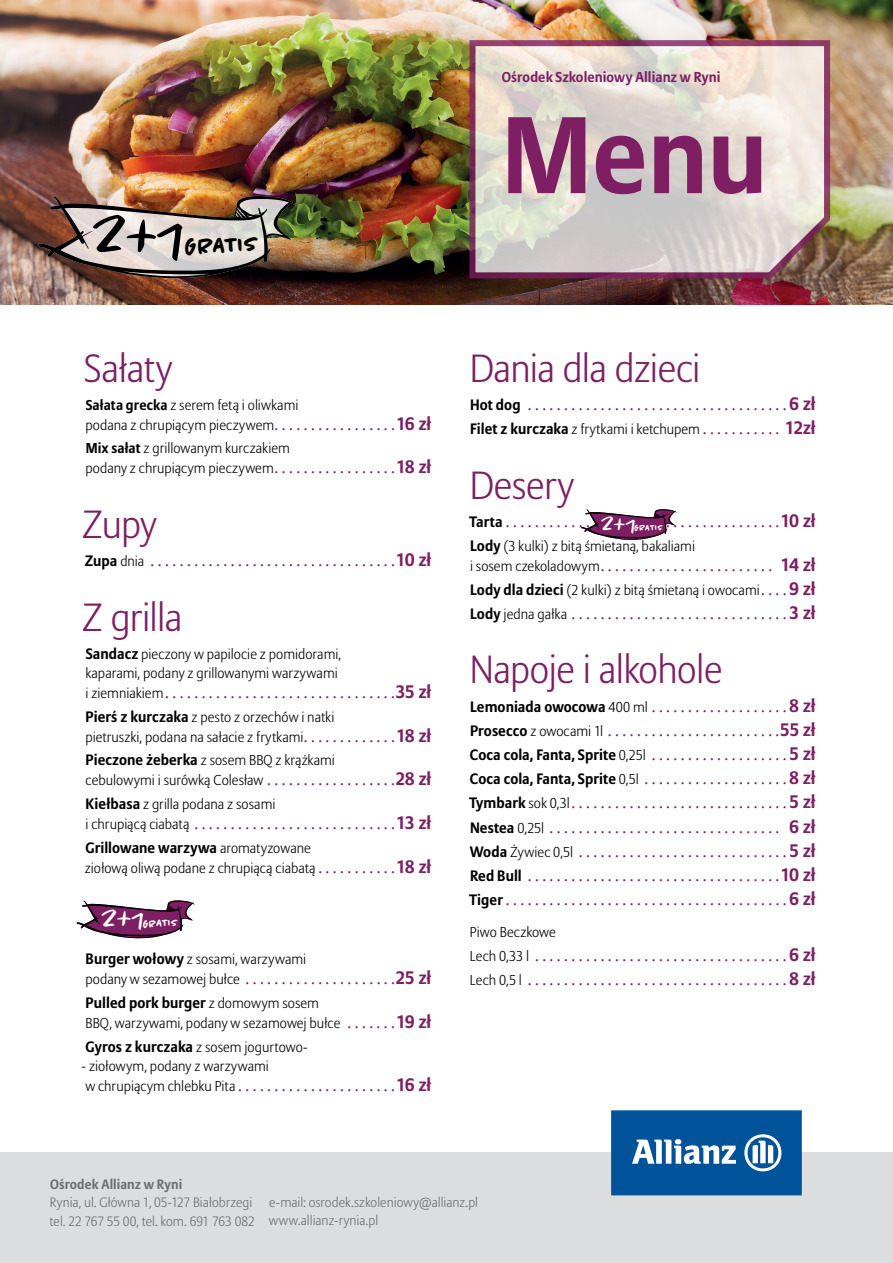
<style>
.page{position:relative;width:893px;height:1263px;background:#fff}
.page>*{position:absolute;margin:0;border:0;box-sizing:border-box;transform-origin:0 0}
.Legal_entity_9_5_13{font:700 108px "Allianz Sans CE";color:#7d1f62}
.tytul{font:300 39px "Allianz Sans";letter-spacing:-.015em;color:#7d1f62}
.t1{font:700 24.75px "Chantal";color:#000;scale:.8 1}
.pozycje{font:300 18px "Allianz Sans";color:#7d1f62}
.pozycje-2{font:700 15px "Allianz Sans";letter-spacing:.005em;color:#000}
.pozycje-3{font:300 14.25px/19.8px "Allianz Sans";letter-spacing:.005em;color:#000}
.Legal_entity_9_5_13-2{font:700 14.25px "Allianz Sans";letter-spacing:.005em;color:#7d1f62}
.t2{font:300 13.5px/18px "Allianz Sans CE";letter-spacing:.005em;color:#6d6e71}
.t3{font:700 11.4px "Chantal";color:#fff;scale:.8 1}
.t4{font:700 9.15px "Chantal";color:#fff;scale:.8 1}
.s1{font-weight:700}
.s2{font-size:18px;color:#7d1f62}
.s3{font-weight:700;font-size:18px;color:#7d1f62}
.s4{font-weight:700;font-size:15px;color:#000}
.s5{font-size:14.25px;color:#000}
.s6{font-weight:700;font-size:15px}
.s7{font-weight:300;font-size:14.25px}
.s8{font-weight:300;font-size:18px;color:#7d1f62}
</style>
<div class="page">
<img style="left:0;top:0;width:893px;height:305px">
<div style="left:0;top:1153px;width:893px;height:110px;background:#dcddde"></div>
<div style="left:611px;top:1110px;width:191px;height:85px;background:#005399;border:2px solid #005399"></div>
<svg style="left:632px;top:1139px;width:104px;height:25px"></svg>
<svg style="left:744px;top:1134px;width:37px;height:37px"></svg>
<svg style="left:466px;top:37px;width:369px;height:243px;background:#d3c6c1"></svg>
<img style="left:38px;top:196px;width:257px;height:83px">
<svg style="left:76px;top:900px;width:119px;height:38px"></svg>
<svg style="left:581px;top:509px;width:96px;height:31px"></svg>
<p class="Legal_entity_9_5_13-2" style="left:502px;top:68px;width:220px">Ośrodek Szkoleniowy Allianz w Ryni</p>
<p class="t1" style="left:185px;top:231px;width:92px;rotate:-2deg">GRATIS</p>
<p class="Legal_entity_9_5_13" style="left:502px;top:86px;width:268px">Menu</p>
<p class="tytul" style="left:84px;top:345px;width:90px">Sałaty</p>
<p class="pozycje-3" style="left:85px;top:395px;width:347px"><span class="s1">Sałata grecka</span> z serem fetą i oliwkami<br>podana z chrupiącym pieczywem <span class="s2">. . . . . . . . . . . . . . . .</span> <span class="s3">16 zł</span></p>
<p class="pozycje-3" style="left:85px;top:439px;width:347px"><span class="s1">Mix sałat</span> z grillowanym kurczakiem<br>podany z chrupiącym pieczywem <span class="s2">. . . . . . . . . . . . . . . .</span> <span class="s3">18 zł</span></p>
<p class="tytul" style="left:82px;top:501px;width:77px">Zupy</p>
<p class="pozycje" style="left:85px;top:549px;width:348px"><span class="s4">Zupa</span> <span class="s5">dnia</span> . . . . . . . . . . . . . . . . . . . . . . . . . . . . . . . . . <span class="s1">10 zł</span></p>
<p class="tytul" style="left:82px;top:593px;width:102px">Z grilla</p>
<p class="pozycje-3" style="left:85px;top:644px;width:257px"><span class="s6">Sandacz</span> pieczony w papilocie z pomidorami, kaparami, podany z grillowanymi warzywami</p>
<p class="pozycje" style="left:86px;top:681px;width:347px"><span class="s5">i ziemniakiem</span> . . . . . . . . . . . . . . . . . . . . . . . . . . . . . . . <span class="s1">35 zł</span></p>
<p class="pozycje-3" style="left:85px;top:707px;width:347px"><span class="s6">Pierś z kurczaka</span> z pesto z orzechów i natki<br>pietruszki, podana na sałacie z frytkami <span class="s2">. . . . . . . . . . . .</span> <span class="s3">18 zł</span></p>
<p class="pozycje-3" style="left:86px;top:751px;width:347px"><span class="s6">Pieczone żeberka</span> z sosem BBQ z krążkami<br>cebulowymi i surówką Colesław <span class="s2">. . . . . . . . . . . . . . . . .</span> <span class="s3">28 zł</span></p>
<p class="pozycje-3" style="left:86px;top:795px;width:191px"><span class="s6">Kiełbasa</span> z grilla podana z sosami</p>
<p class="pozycje" style="left:86px;top:812px;width:347px"><span class="s5">i chrupiącą ciabatą</span> . . . . . . . . . . . . . . . . . . . . . . . . . . . <span class="s1">13 zł</span></p>
<p class="pozycje-2" style="left:85px;top:838px;width:227px">Grillowane warzywa <span class="s7">aromatyzowane</span></p>
<p class="pozycje-3" style="left:85px;top:858px;width:348px">ziołową oliwą podane z chrupiącą ciabatą <span class="s2">. . . . . . . . . .</span> <span class="s3">18 zł</span></p>
<p class="t3" style="left:143px;top:917px;width:44px;rotate:-2deg">GRATIS</p>
<p class="pozycje-3" style="left:85px;top:950px;width:347px"><span class="s6">Burger wołowy</span> z sosami, warzywami<br>podany w sezamowej bułce <span class="s2">. . . . . . . . . . . . . . . . . . . .</span> <span class="s3">25 zł</span></p>
<p class="pozycje-2" style="left:86px;top:993px;width:235px">Pulled pork burger <span class="s7">z domowym sosem</span></p>
<p class="pozycje-3" style="left:85px;top:1013px;width:347px">BBQ, warzywami, podany w sezamowej bułce <span class="s2">. . . . . .</span> <span class="s3">19 zł</span></p>
<p class="pozycje-3" style="left:85px;top:1037px;width:224px"><span class="s6">Gyros z kurczaka</span> z sosem jogurtowo-</p>
<p class="pozycje-3" style="left:82px;top:1057px;width:351px">- ziołowym, podany z warzywami<br>w chrupiącym chlebku Pita <span class="s2">. . . . . . . . . . . . . . . . . . . . .</span> <span class="s3">16 zł</span></p>
<p class="tytul" style="left:470px;top:345px;width:232px">Dania dla dzieci</p>
<p class="pozycje" style="left:470px;top:393px;width:347px"><span class="s4">Hot dog</span> . . . . . . . . . . . . . . . . . . . . . . . . . . . . . . . . . . . <span class="s1">6 zł</span></p>
<p class="pozycje-3" style="left:470px;top:420px;width:347px"><span class="s6">Filet z kurczaka</span> z frytkami i ketchupem <span class="s2">. . . . . . . . . . .</span> <span class="s3">12zł</span></p>
<p class="tytul" style="left:470px;top:462px;width:106px">Desery</p>
<p class="pozycje" style="left:469px;top:510px;width:348px"><span class="s4">Tarta</span> . . . . . . . . . . . . . . . . . . . . . . . . . . . . . . . . . . . . . <span class="s1">10 zł</span></p>
<p class="pozycje-3" style="left:470px;top:537px;width:227px"><span class="s6">Lody</span> (3 kulki) z bitą śmietaną, bakaliami</p>
<p class="pozycje" style="left:470px;top:554px;width:347px"><span class="s5">i sosem czekoladowym</span> . . . . . . . . . . . . . . . . . . . . . . . . <span class="s1">14 zł</span></p>
<p class="pozycje-3" style="left:470px;top:581px;width:347px"><span class="s6">Lody dla dzieci</span> (2 kulki) z bitą śmietaną i owocami <span class="s2">. . .</span> <span class="s3">9 zł</span></p>
<p class="pozycje" style="left:470px;top:602px;width:347px"><span class="s4">Lody</span> <span class="s5">jedna gałka</span> . . . . . . . . . . . . . . . . . . . . . . . . . . . . . <span class="s1">3 zł</span></p>
<p class="tytul" style="left:470px;top:646px;width:254px">Napoje i alkohole</p>
<p class="pozycje" style="left:470px;top:695px;width:347px"><span class="s4">Lemoniada owocowa</span> <span class="s5">400 ml</span> . . . . . . . . . . . . . . . . . . <span class="s1">8 zł</span></p>
<p class="pozycje" style="left:470px;top:719px;width:347px"><span class="s4">Prosecco</span> <span class="s5">z owocami 1l</span> . . . . . . . . . . . . . . . . . . . . . . . <span class="s1">55 zł</span></p>
<p class="pozycje-2" style="left:470px;top:745px;width:347px">Coca cola, Fanta, Sprite <span class="s7">0,25l</span> <span class="s8">. . . . . . . . . . . . . . . . . .</span> <span class="s2">5 zł</span></p>
<p class="pozycje-2" style="left:470px;top:769px;width:347px">Coca cola, Fanta, Sprite <span class="s7">0,5l</span> <span class="s8">. . . . . . . . . . . . . . . . . . .</span> <span class="s2">8 zł</span></p>
<p class="pozycje" style="left:469px;top:791px;width:348px"><span class="s4">Tymbark</span> <span class="s5">sok 0,3l</span> . . . . . . . . . . . . . . . . . . . . . . . . . . . . . <span class="s1">5 zł</span></p>
<p class="pozycje" style="left:470px;top:815px;width:347px"><span class="s4">Nestea</span> <span class="s5">0,25l</span> . . . . . . . . . . . . . . . . . . . . . . . . . . . . . . . . <span class="s1">6 zł</span></p>
<p class="pozycje" style="left:470px;top:839px;width:347px"><span class="s4">Woda</span> <span class="s5">Żywiec 0,5l</span> . . . . . . . . . . . . . . . . . . . . . . . . . . . . <span class="s1">5 zł</span></p>
<p class="pozycje" style="left:470px;top:864px;width:347px"><span class="s4">Red Bull</span> . . . . . . . . . . . . . . . . . . . . . . . . . . . . . . . . . . <span class="s1">10 zł</span></p>
<p class="pozycje" style="left:469px;top:888px;width:348px"><span class="s4">Tiger</span> . . . . . . . . . . . . . . . . . . . . . . . . . . . . . . . . . . . . . . <span class="s1">6 zł</span></p>
<p class="pozycje-3" style="left:470px;top:923px;width:88px">Piwo Beczkowe</p>
<p class="pozycje" style="left:470px;top:944px;width:347px"><span class="s5">Lech 0,33 l</span> . . . . . . . . . . . . . . . . . . . . . . . . . . . . . . . . . . <span class="s1">6 zł</span></p>
<p class="pozycje" style="left:470px;top:968px;width:347px"><span class="s5">Lech 0,5 l</span> . . . . . . . . . . . . . . . . . . . . . . . . . . . . . . . . . . . <span class="s1">8 zł</span></p>
<p class="t4" style="left:635px;top:522px;width:36px;rotate:-2deg">GRATIS</p>
<p class="t2" style="left:50px;top:1176px;width:207px"><span class="s1">Ośrodek Allianz w Ryni<br></span>Rynia, ul. Główna 1, 05-127 Białobrzegi tel. 22 767 55 00, tel. kom. 691 763 082</p>
<p class="t2" style="left:269px;top:1194px;width:211px">e-mail: osrodek.szkoleniowy@allianz.pl www.allianz-rynia.pl</p>
</div>
